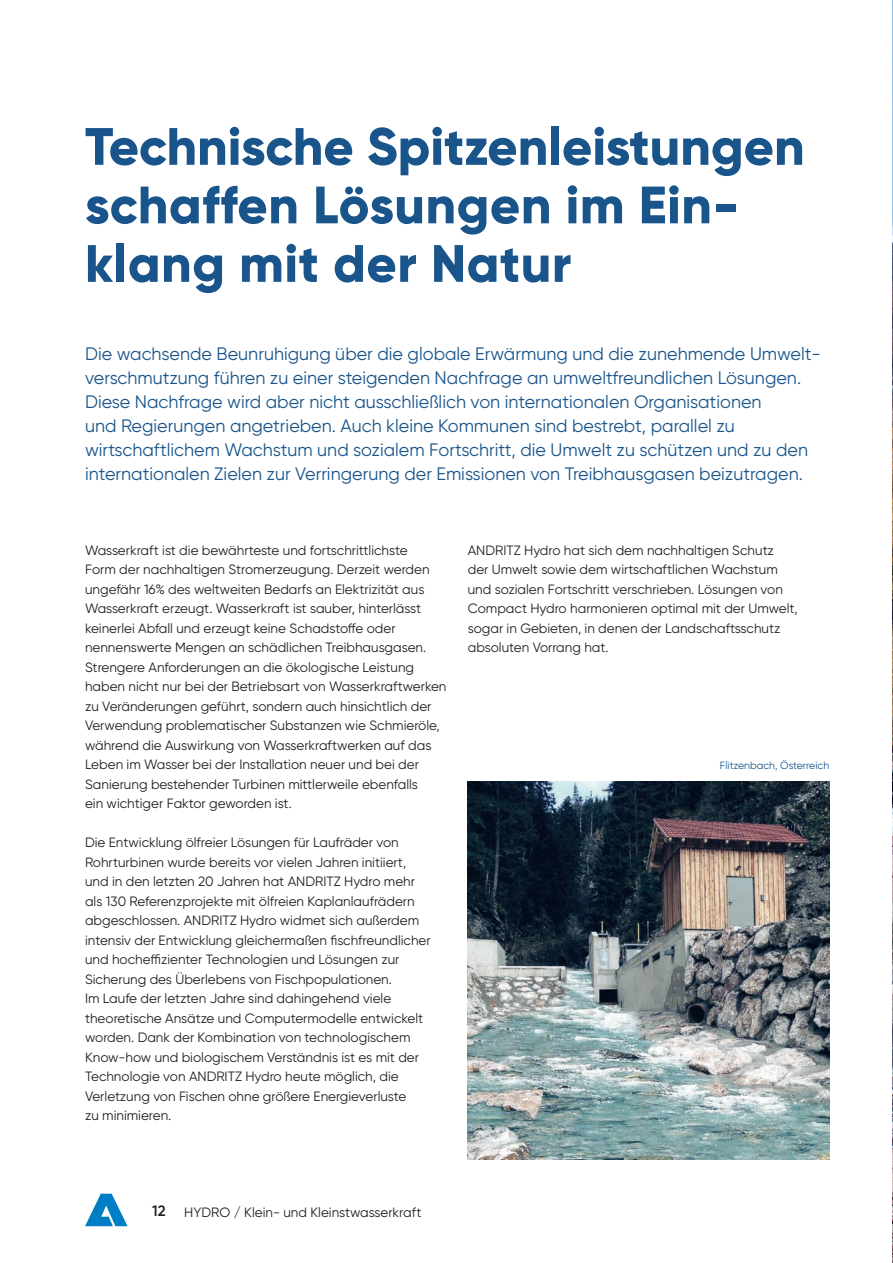
<style>
.page{position:relative;width:893px;height:1263px;background:#fff}
.page>*{position:absolute;margin:0;border:0;box-sizing:border-box;transform-origin:0 0}
.ANDRITZ_Level_2-3_He{font:800 52.5px/58.5px "Gilroy";color:#19558b}
.ANDRITZ_Level_2-3_In{font:18px/24px "Gilroy";color:#19558b}
.ANDRITZ_Level_2-3_Co{font:13.5px/19.5px "Gilroy";color:#231f20}
.ANDRITZ_Level_2-3_Ca{font:10.5px "Gilroy";color:#19558b}
.s1{font-weight:600;font-size:15px}
</style>
<div class="page">
<svg style="left:85px;top:1194px;width:43px;height:32px"></svg>
<img style="left:892px;top:0;width:1px;height:1263px">
<img style="left:468px;top:781px;width:361px;height:378px">
<p class="ANDRITZ_Level_2-3_He" style="left:85px;top:117px;width:721px">Technische Spitzenleistungen schaffen Lösungen im Ein&shy;klang mit der Natur</p>
<p class="ANDRITZ_Level_2-3_In" style="left:85px;top:341px;width:737px">Die wachsende Beunruhigung über die globale Erwärmung und die zunehmende Umwelt&shy;verschmutzung führen zu einer steigenden Nachfrage an umweltfreundlichen Lösungen.<br>Diese Nachfrage wird aber nicht ausschließlich von internationalen Organisationen<br>und Regierungen angetrieben. Auch kleine Kommunen sind bestrebt, parallel zu wirtschaftlichem Wachstum und sozialem Fortschritt, die Umwelt zu schützen und zu den internationalen Zielen zur Verringerung der Emissionen von Treibhausgasen beizutragen.</p>
<p class="ANDRITZ_Level_2-3_Co" style="left:85px;top:540px;width:363px">Wasserkraft ist die bewährteste und fortschrittlichste<br>Form der nachhaltigen Stromerzeugung. Derzeit werden ungefähr 16% des weltweiten Bedarfs an Elektrizität aus Wasserkraft erzeugt. Wasserkraft ist sauber, hinterlässt keinerlei Abfall und erzeugt keine Schadstoffe oder nennenswerte Mengen an schädlichen Treibhausgasen.<br>Strengere Anforderungen an die ökologische Leistung haben nicht nur bei der Betriebsart von Wasserkraftwerken zu Veränderungen geführt, sondern auch hinsichtlich der Verwendung problematischer Substanzen wie Schmieröle, während die Auswirkung von Wasserkraftwerken auf das Leben im Wasser bei der Installation neuer und bei der Sanierung bestehender Turbinen mittlerweile ebenfalls<br>ein wichtiger Faktor geworden ist.</p>
<p class="ANDRITZ_Level_2-3_Co" style="left:85px;top:833px;width:323px">Die Entwicklung ölfreier Lösungen für Laufräder von<br>Rohrturbinen wurde bereits vor vielen Jahren initiiert,</p>
<p class="ANDRITZ_Level_2-3_Co" style="left:85px;top:872px;width:331px">und in den letzten 20 Jahren hat ANDRITZ Hydro mehr</p>
<p class="ANDRITZ_Level_2-3_Co" style="left:85px;top:891px;width:347px">als 130 Referenzprojekte mit ölfreien Kaplanlaufrädern abgeschlossen. ANDRITZ Hydro widmet sich außerdem intensiv der Entwicklung gleichermaßen fischfreundlicher und hocheffizienter Technologien und Lösungen zur Sicherung des Überlebens von Fischpopulationen.<br>Im Laufe der letzten Jahre sind dahingehend viele theoretische Ansätze und Computermodelle entwickelt worden. Dank der Kombination von technologischem Know-how und biologischem Verständnis ist es mit der Technologie von ANDRITZ Hydro heute möglich, die Verletzung von Fischen ohne größere Energieverluste<br>zu minimieren.</p>
<p class="ANDRITZ_Level_2-3_Co" style="left:468px;top:540px;width:308px">ANDRITZ Hydro hat sich dem nachhaltigen Schutz</p>
<p class="ANDRITZ_Level_2-3_Co" style="left:468px;top:560px;width:312px">der Umwelt sowie dem wirtschaftlichen Wachstum</p>
<p class="ANDRITZ_Level_2-3_Co" style="left:468px;top:579px;width:332px">und sozialen Fortschritt verschrieben. Lösungen von Compact Hydro harmonieren optimal mit der Umwelt, sogar in Gebieten, in denen der Landschaftsschutz absoluten Vorrang hat.</p>
<p class="ANDRITZ_Level_2-3_Ca" style="left:720px;top:759px;width:111px">Flitzenbach, Österreich</p>
<p class="ANDRITZ_Level_2-3_Co" style="left:152px;top:1202px;width:271px"><span class="s1">12</span> HYDRO / Klein- und Kleinstwasserkraft</p>
</div>
